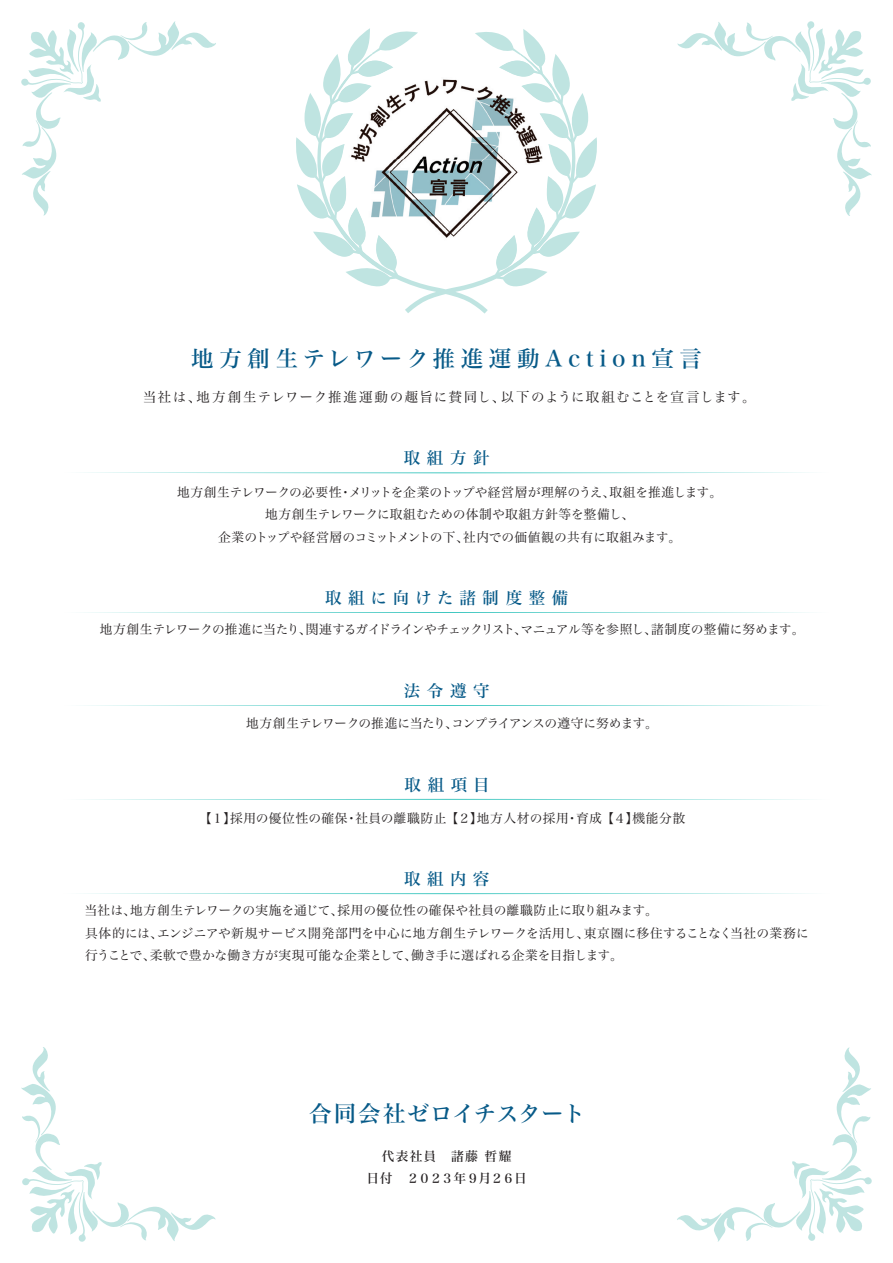
<style>
.page{position:relative;width:893px;height:1263px;background:#fff}
.page>*{position:absolute;margin:0;border:0;box-sizing:border-box;transform-origin:0 0}
.t1{font:22.5px "Hira Min Std N W5";letter-spacing:.25em;color:#075a88}
.t2{font:22.5px "Hira Min Std N W5";letter-spacing:.015em;color:#075a88}
.t3{font:16.5px "Hira Min Std N W5";letter-spacing:.4em;color:#075a88}
.t4{font:16.5px "Hira Min Std N W5";letter-spacing:.38em;color:#075a88}
.t5{font:13.5px "Hira Min Std N W3";letter-spacing:.085em;color:#231f20}
.t6{font:12.75px/22.4px "Hira Min Std N W3";color:#231f20;text-align:center}
.t7{font:12.75px "Hira Min Std N W3";letter-spacing:-.035em;color:#231f20}
.t8{font:12.75px "Hira Min Std N W3";letter-spacing:.05em;color:#231f20}
.t9{font:12.75px "Hira Min Std N W3";letter-spacing:-.045em;color:#231f20}
.t10{font:12.75px/22.4px "Hira Min Std N W5";letter-spacing:-.005em;color:#231f20;text-align:center}
</style>
<div class="page">
<svg style="left:296px;top:28px;width:301px;height:286px"></svg>
<svg style="left:21px;top:21px;width:195px;height:195px"></svg>
<svg style="left:677px;top:21px;width:195px;height:195px"></svg>
<svg style="left:677px;top:1047px;width:195px;height:195px"></svg>
<svg style="left:21px;top:1047px;width:195px;height:195px"></svg>
<svg style="left:84px;top:472px;width:725px;height:1px"></svg>
<svg style="left:84px;top:612px;width:725px;height:1px"></svg>
<svg style="left:84px;top:705px;width:725px;height:1px"></svg>
<img style="left:394px;top:54px;width:105px;height:198px">
<img style="left:341px;top:54px;width:53px;height:211px">
<img style="left:499px;top:54px;width:52px;height:211px">
<img style="left:393px;top:252px;width:106px;height:13px">
<svg style="left:84px;top:893px;width:725px;height:1px"></svg>
<svg style="left:84px;top:799px;width:725px;height:1px"></svg>
<h1 class="t1" style="left:191px;top:342px;width:512px">地方創生テレワーク推進運動Action宣言</h1>
<p class="t5" style="left:143px;top:387px;width:614px">当社は、地方創生テレワーク推進運動の趣旨に賛同し、以下のように取組むことを宣言します。</p>
<p class="t3" style="left:404px;top:446px;width:87px">取組方針</p>
<p class="t6" style="left:177px;top:481px;width:547px">地方創生テレワークの必要性・メリットを企業のトップや経営層が理解のうえ、取組を推進します。地方創生テレワークに取組むための体制や取組方針等を整備し、<br>企業のトップや経営層のコミットメントの下、社内での価値観の共有に取組みます。</p>
<p class="t4" style="left:325px;top:586px;width:245px">取組に向けた諸制度整備</p>
<p class="t7" style="left:100px;top:620px;width:706px">地方創生テレワークの推進に当たり、関連するガイドラインやチェックリスト、マニュアル等を参照し、諸制度の整備に努めます。</p>
<p class="t3" style="left:404px;top:679px;width:87px">法令遵守</p>
<p class="t9" style="left:246px;top:714px;width:413px">地方創生テレワークの推進に当たり、コンプライアンスの遵守に努めます。</p>
<p class="t3" style="left:405px;top:773px;width:87px">取組項目</p>
<p class="t8" style="left:199px;top:809px;width:488px">【１】採用の優位性の確保・社員の離職防止 【２】地方人材の採用・育成 【４】機能分散</p>
<p class="t3" style="left:404px;top:867px;width:87px">取組内容</p>
<p class="t6" style="left:85px;top:899px;width:726px;text-align:left">当社は、地方創生テレワークの実施を通じて、採用の優位性の確保や社員の離職防止に取り組みます。<br>具体的には、エンジニアや新規サービス開発部門を中心に地方創生テレワークを活用し、東京圏に移住することなく当社の業務に行うことで、柔軟で豊かな働き方が実現可能な企業として、働き手に選ばれる企業を目指します。</p>
<h1 class="t2" style="left:309px;top:1097px;width:277px">合同会社ゼロイチスタート</h1>
<p class="t10" style="left:366px;top:1144px;width:162px">代表社員　諸藤 哲耀<br>日付　２０２３年９月２６日</p>
</div>
